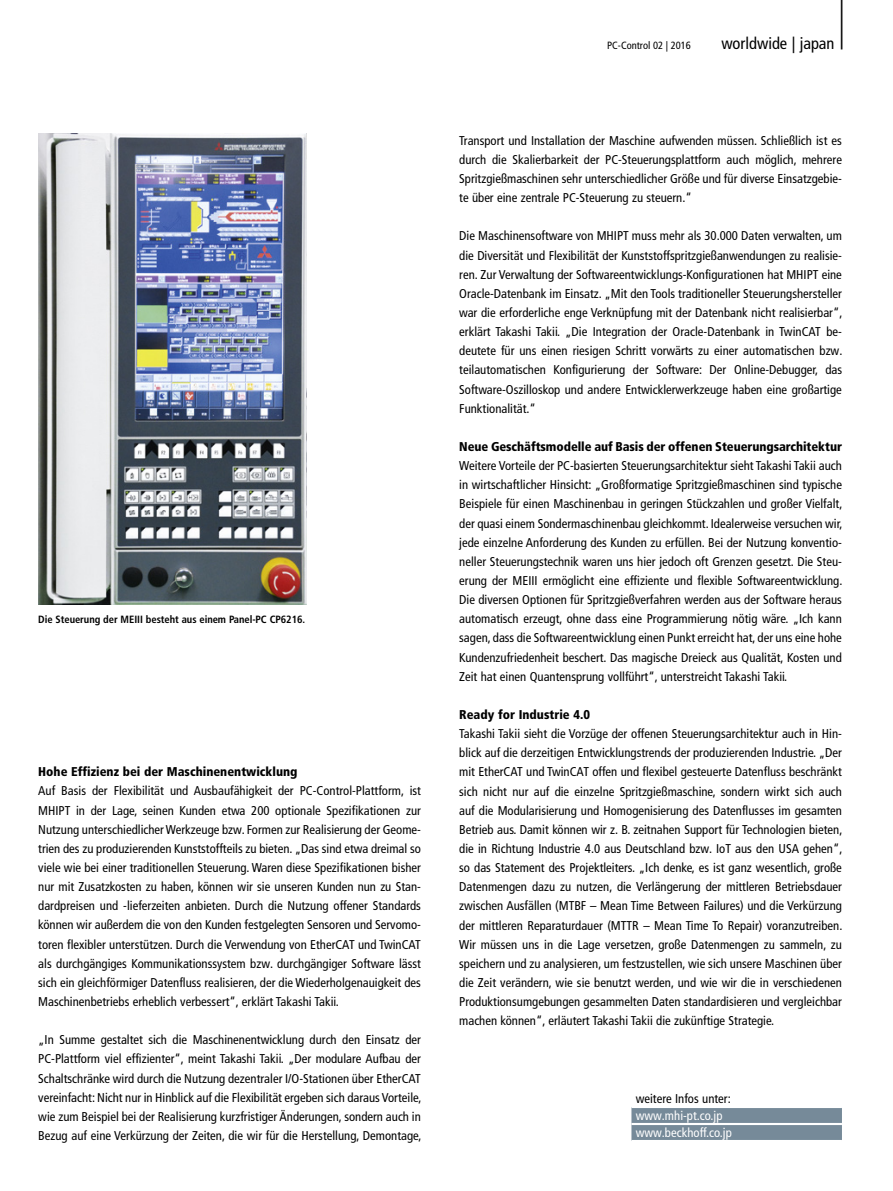
<style>
.page{position:relative;width:893px;height:1191px;background:#fff}
.page>*{position:absolute;margin:0;border:0;box-sizing:border-box;transform-origin:0 0}
.t1{font:300 condensed 61.8px "Frutiger LT Pro";color:#000;scale:.49 1}
.t2{font:condensed 16.5px "Frutiger LT Pro";color:#000}
.t3{font:condensed 12.75px/19.2px "Frutiger LT Pro";color:#000;text-align:justify}
.t4{font:900 condensed 12.75px "Frutiger LT Pro";letter-spacing:-.005em;color:#000}
.t5{font:condensed 12.75px/17px "Frutiger LT Pro";color:#fff}
.t6{font:700 condensed 10.5px "Frutiger LT Pro";letter-spacing:-.005em;color:#000}
.t7{font:condensed 10.5px "Frutiger LT Pro";color:#000}
</style>
<div class="page">
<div style="left:631px;top:1108px;width:211px;height:32px;background:#768a99"></div>
<hr style="left:631px;top:1123px;width:211px;height:2px;background:#fff">
<img style="left:39px;top:134px;width:267px;height:470px">
<p class="t6" style="left:38px;top:613px;width:268px">Die Steuerung der MEIII besteht aus einem Panel-PC CP6216.</p>
<p class="t4" style="left:38px;top:764px;width:261px">Hohe Effizienz bei der Maschinenentwicklung</p>
<p class="t3" style="left:38px;top:781px;width:384px">Auf Basis der Flexibilität und Ausbaufähigkeit der PC-Control-Plattform, ist MHIPT in der Lage, seinen Kunden etwa 200 optionale Spezifikationen zur Nutzung unterschiedlicher Werkzeuge bzw. Formen zur Realisierung der Geome&shy;trien des zu produzierenden Kunststoffteils zu bieten. „Das sind etwa dreimal so viele wie bei einer traditionellen Steuerung. Waren diese Spezifikationen bisher nur mit Zusatzkosten zu haben, können wir sie unseren Kunden nun zu Stan&shy;dardpreisen und -lieferzeiten anbieten. Durch die Nutzung offener Standards können wir außerdem die von den Kunden festgelegten Sensoren und Servomo&shy;toren flexibler unterstützen. Durch die Verwendung von EtherCAT und TwinCAT als durchgängiges Kommunikationssystem bzw. durchgängiger Software lässt sich ein gleichförmiger Datenfluss realisieren, der die Wiederholgenauigkeit des Maschinenbetriebs erheblich verbessert“, erklärt Takashi Takii.</p>
<p class="t3" style="left:38px;top:1030px;width:385px">„In Summe gestaltet sich die Maschinenentwicklung durch den Einsatz der PC-Plattform viel effizienter“, meint Takashi Takii. „Der modulare Aufbau der Schaltschränke wird durch die Nutzung dezentraler I/O-Stationen über EtherCAT vereinfacht: Nicht nur in Hinblick auf die Flexibilität ergeben sich daraus Vorteile, wie zum Beispiel bei der Realisierung kurzfristiger Änderungen, sondern auch in Bezug auf eine Verkürzung der Zeiten, die wir für die Herstellung, Demontage,</p>
<h1 class="t1" style="left:838px;top:-23px;width:15px">|</h1>
<p class="t7" style="left:607px;top:39px;width:85px">PC-Control 02 | 2016</p>
<p class="t2" style="left:721px;top:34px;width:115px">worldwide | japan</p>
<p class="t3" style="left:459px;top:131px;width:384px">Transport und Installation der Maschine aufwenden müssen. Schließlich ist es durch die Skalierbarkeit der PC-Steuerungsplattform auch möglich, mehrere Spritzgießmaschinen sehr unterschiedlicher Größe und für diverse Einsatzgebie&shy;te über eine zentrale PC-Steuerung zu steuern.“</p>
<p class="t3" style="left:459px;top:226px;width:385px">Die Maschinensoftware von MHIPT muss mehr als 30.000 Daten verwalten, um die Diversität und Flexibilität der Kunststoffspritzgießanwendungen zu realisie&shy;ren. Zur Verwaltung der Softwareentwicklungs-Konfigurationen hat MHIPT eine Oracle-Datenbank im Einsatz. „Mit den Tools traditioneller Steuerungshersteller war die erforderliche enge Verknüpfung mit der Datenbank nicht realisierbar“, erklärt Takashi Takii. „Die Integration der Oracle-Datenbank in TwinCAT be&shy;deutete für uns einen riesigen Schritt vorwärts zu einer automatischen bzw. teilautomatischen Konfigurierung der Software: Der Online-Debugger, das Software-Oszilloskop und andere Entwicklerwerkzeuge haben eine großartige Funktionalität.“</p>
<p class="t4" style="left:459px;top:439px;width:384px">Neue Geschäftsmodelle auf Basis der offenen Steuerungsarchitektur</p>
<p class="t3" style="left:459px;top:456px;width:385px">Weitere Vorteile der PC-basierten Steuerungsarchitektur sieht Takashi Takii auch in wirtschaftlicher Hinsicht: „Großformatige Spritzgießmaschinen sind typische Beispiele für einen Maschinenbau in geringen Stückzahlen und großer Vielfalt, der quasi einem Sondermaschinenbau gleichkommt. Idealerweise versuchen wir, jede einzelne Anforderung des Kunden zu erfüllen. Bei der Nutzung konventio&shy;neller Steuerungstechnik waren uns hier jedoch oft Grenzen gesetzt. Die Steu&shy;erung der MEIII ermöglicht eine effiziente und flexible Softwareentwicklung.<br>Die diversen Optionen für Spritzgießverfahren werden aus der Software heraus automatisch erzeugt, ohne dass eine Programmierung nötig wäre. „Ich kann sagen, dass die Softwareentwicklung einen Punkt erreicht hat, der uns eine hohe Kundenzufriedenheit beschert. Das magische Dreieck aus Qualität, Kosten und Zeit hat einen Quantensprung vollführt“, unterstreicht Takashi Takii.</p>
<p class="t4" style="left:459px;top:707px;width:132px">Ready for Industrie 4.0</p>
<p class="t3" style="left:459px;top:724px;width:385px">Takashi Takii sieht die Vorzüge der offenen Steuerungsarchitektur auch in Hin&shy;blick auf die derzeitigen Entwicklungstrends der produzierenden Industrie. „Der mit EtherCAT und TwinCAT offen und flexibel gesteuerte Datenfluss beschränkt sich nicht nur auf die einzelne Spritzgießmaschine, sondern wirkt sich auch auf die Modularisierung und Homogenisierung des Datenflusses im gesamten Betrieb aus. Damit können wir z. B. zeitnahen Support für Technologien bieten, die in Richtung Industrie 4.0 aus Deutschland bzw. IoT aus den USA gehen“, so das Statement des Projektleiters. „Ich denke, es ist ganz wesentlich, große Datenmengen dazu zu nutzen, die Verlängerung der mittleren Betriebsdauer zwischen Ausfällen (MTBF – Mean Time Between Failures) und die Verkürzung der mittleren Reparaturdauer (MTTR – Mean Time To Repair) voranzutreiben.<br>Wir müssen uns in die Lage versetzen, große Datenmengen zu sammeln, zu speichern und zu analysieren, um festzustellen, wie sich unsere Maschinen über die Zeit verändern, wie sie benutzt werden, und wie wir die in verschiedenen Produktionsumgebungen gesammelten Daten standardisieren und vergleichbar machen können“, erläutert Takashi Takii die zukünftige Strategie.</p>
<p class="t3" style="left:636px;top:1088px;width:97px">weitere Infos unter:</p>
<p class="t5" style="left:636px;top:1107px;width:98px">www.mhi-pt.co.jp www.beckhoff.co.jp</p>
</div>
